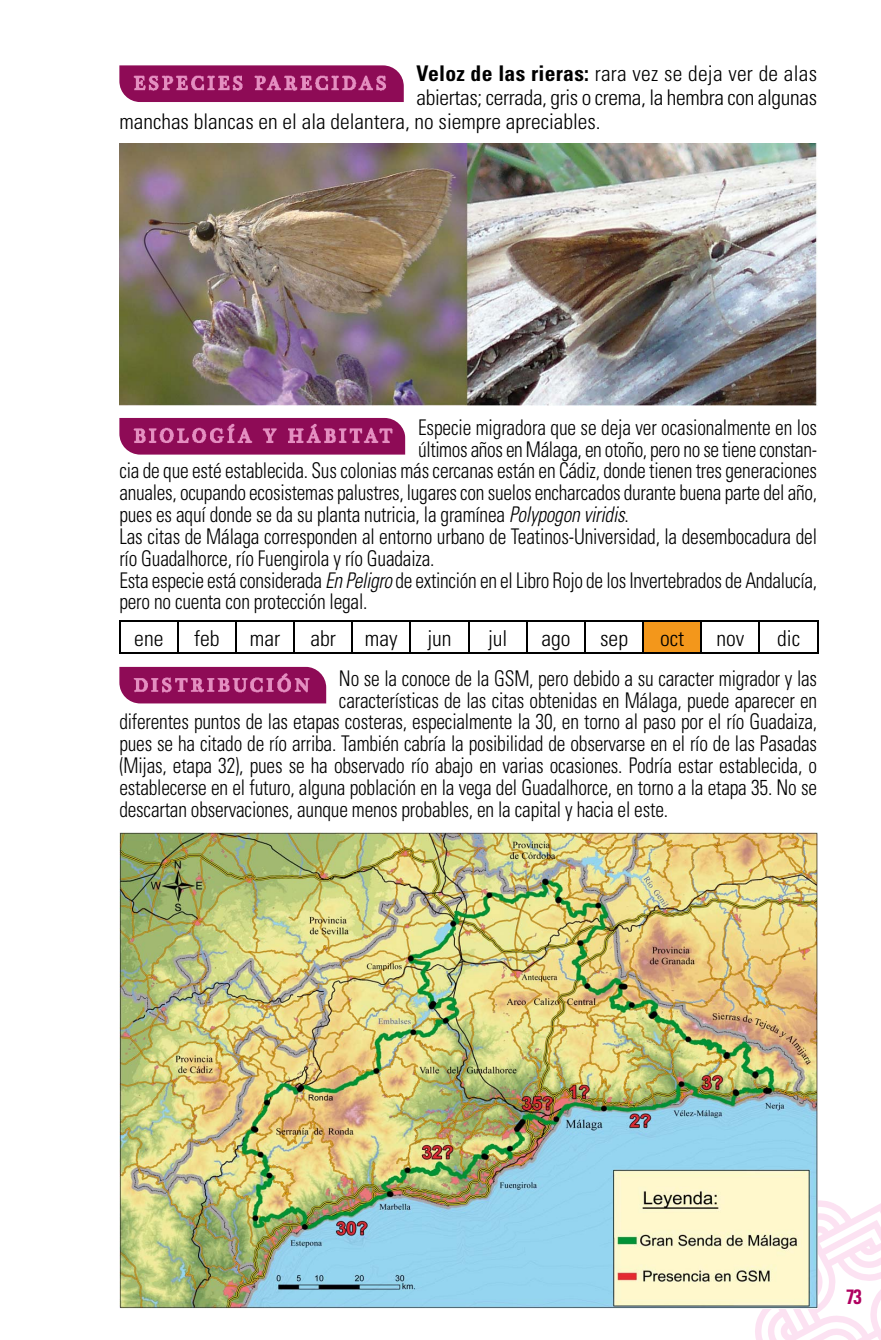
<style>
.page{position:relative;width:881px;height:1340px;background:#fff}
.page>*{position:absolute;margin:0;border:0;box-sizing:border-box;transform-origin:0 0}
.t1{font:300 condensed 21.82px "Univers";color:#000}
.t2{font:300 condensed 21.6px "Univers";letter-spacing:-.01em;color:#000;scale:.9 1}
.t3{font:300 condensed 21.6px "Univers";letter-spacing:-.01em;color:#000}
.t4{font:300 condensed 21.6px "Univers";letter-spacing:.01em;color:#000}
.t5{font:700 condensed 20.7px "Univers";color:#b00060;scale:.9 1}
.s1{font-weight:700}
.s2{font-style:italic}
</style>
<div class="page">
<svg style="left:754px;top:1200px;width:126px;height:139px"></svg>
<img style="left:119px;top:144px;width:697px;height:261px">
<img style="left:119px;top:832px;width:697px;height:476px">
<div style="left:643px;top:621px;width:58px;height:32px;background:#f3971b"></div>
<hr style="left:119px;top:620px;width:59px;height:1px;background:#000">
<hr style="left:119px;top:621px;width:1px;height:32px;background:#000">
<hr style="left:178px;top:620px;width:58px;height:1px;background:#000">
<hr style="left:177px;top:621px;width:1px;height:32px;background:#000">
<hr style="left:236px;top:620px;width:58px;height:1px;background:#000">
<hr style="left:235px;top:621px;width:1px;height:32px;background:#000">
<hr style="left:294px;top:620px;width:58px;height:1px;background:#000">
<hr style="left:293px;top:621px;width:1px;height:32px;background:#000">
<hr style="left:352px;top:620px;width:58px;height:1px;background:#000">
<hr style="left:351px;top:621px;width:1px;height:32px;background:#000">
<hr style="left:410px;top:620px;width:58px;height:1px;background:#000">
<hr style="left:409px;top:621px;width:2px;height:32px;background:#000">
<hr style="left:468px;top:620px;width:58px;height:1px;background:#000">
<hr style="left:468px;top:621px;width:1px;height:32px;background:#000">
<hr style="left:526px;top:620px;width:58px;height:1px;background:#000">
<hr style="left:526px;top:621px;width:1px;height:32px;background:#000">
<hr style="left:584px;top:620px;width:59px;height:1px;background:#000">
<hr style="left:584px;top:621px;width:1px;height:32px;background:#000">
<hr style="left:643px;top:620px;width:58px;height:1px;background:#000">
<hr style="left:642px;top:621px;width:1px;height:32px;background:#000">
<hr style="left:701px;top:620px;width:58px;height:1px;background:#000">
<hr style="left:700px;top:621px;width:1px;height:32px;background:#000">
<hr style="left:759px;top:620px;width:59px;height:1px;background:#000">
<hr style="left:758px;top:621px;width:1px;height:32px;background:#000">
<hr style="left:817px;top:621px;width:1px;height:32px;background:#000">
<hr style="left:119px;top:653px;width:699px;height:1px;background:#000">
<img style="left:119px;top:65px;width:284px;height:37px">
<img style="left:119px;top:418px;width:286px;height:36px">
<img style="left:119px;top:666px;width:207px;height:37px">
<p class="t4" style="left:416px;top:65px;width:402px"><span class="s1">Veloz de las rieras:</span> rara vez se deja ver de alas</p>
<p class="t3" style="left:416px;top:89px;width:402px">abiertas; cerrada, gris o crema, la hembra con algunas</p>
<p class="t3" style="left:119px;top:114px;width:482px">manchas blancas en el ala delantera, no siempre apreciables.</p>
<p class="t2" style="left:418px;top:419px;width:444px">Especie migradora que se deja ver ocasionalmente en los</p>
<p class="t2" style="left:418px;top:441px;width:444px">últimos años en Málaga, en otoño, pero no se tiene constan-</p>
<p class="t2" style="left:119px;top:463px;width:776px">cia de que esté establecida. Sus colonias más cercanas están en Cádiz, donde tienen tres generaciones</p>
<p class="t2" style="left:119px;top:484px;width:776px">anuales, ocupando ecosistemas palustres, lugares con suelos encharcados durante buena parte del año,</p>
<p class="t2" style="left:119px;top:506px;width:567px">pues es aquí donde se da su planta nutricia, la gramínea <span class="s2">Polypogon viridis</span>.</p>
<p class="t2" style="left:119px;top:528px;width:776px">Las citas de Málaga corresponden al entorno urbano de Teatinos-Universidad, la desembocadura del</p>
<p class="t2" style="left:119px;top:550px;width:351px">río Guadalhorce, río Fuengirola y río Guadaiza.</p>
<p class="t2" style="left:119px;top:572px;width:776px">Esta especie está considerada <span class="s2">En Peligro</span> de extinción en el Libro Rojo de los Invertebrados de Andalucía,</p>
<p class="t2" style="left:119px;top:594px;width:277px">pero no cuenta con protección legal.</p>
<p class="t1" style="left:134px;top:630px;width:31px">ene</p>
<p class="t1" style="left:194px;top:630px;width:27px">feb</p>
<p class="t1" style="left:250px;top:630px;width:32px">mar</p>
<p class="t1" style="left:310px;top:630px;width:27px">abr</p>
<p class="t1" style="left:365px;top:630px;width:34px">may</p>
<p class="t1" style="left:427px;top:630px;width:26px">jun</p>
<p class="t1" style="left:488px;top:630px;width:21px">jul</p>
<p class="t1" style="left:541px;top:630px;width:31px">ago</p>
<p class="t1" style="left:600px;top:630px;width:29px">sep</p>
<p class="t1" style="left:659px;top:630px;width:26px">oct</p>
<p class="t1" style="left:716px;top:630px;width:29px">nov</p>
<p class="t1" style="left:776px;top:630px;width:25px">dic</p>
<p class="t2" style="left:339px;top:670px;width:532px">No se la conoce de la GSM, pero debido a su caracter migrador y las</p>
<p class="t2" style="left:339px;top:692px;width:532px">características de las citas obtenidas en Málaga, puede aparecer en</p>
<p class="t2" style="left:119px;top:713px;width:776px">diferentes puntos de las etapas costeras, especialmente la 30, en torno al paso por el río Guadaiza,</p>
<p class="t2" style="left:119px;top:735px;width:776px">pues se ha citado de río arriba. También cabría la posibilidad de observarse en el río de las Pasadas</p>
<p class="t2" style="left:119px;top:757px;width:776px">(Mijas, etapa 32), pues se ha observado río abajo en varias ocasiones. Podría estar establecida, o</p>
<p class="t2" style="left:119px;top:779px;width:776px">establecerse en el futuro, alguna población en la vega del Guadalhorce, en torno a la etapa 35. No se</p>
<p class="t2" style="left:119px;top:801px;width:611px">descartan observaciones, aunque menos probables, en la capital y hacia el este.</p>
<p class="t5" style="left:845px;top:1288px;width:19px">73</p>
</div>
